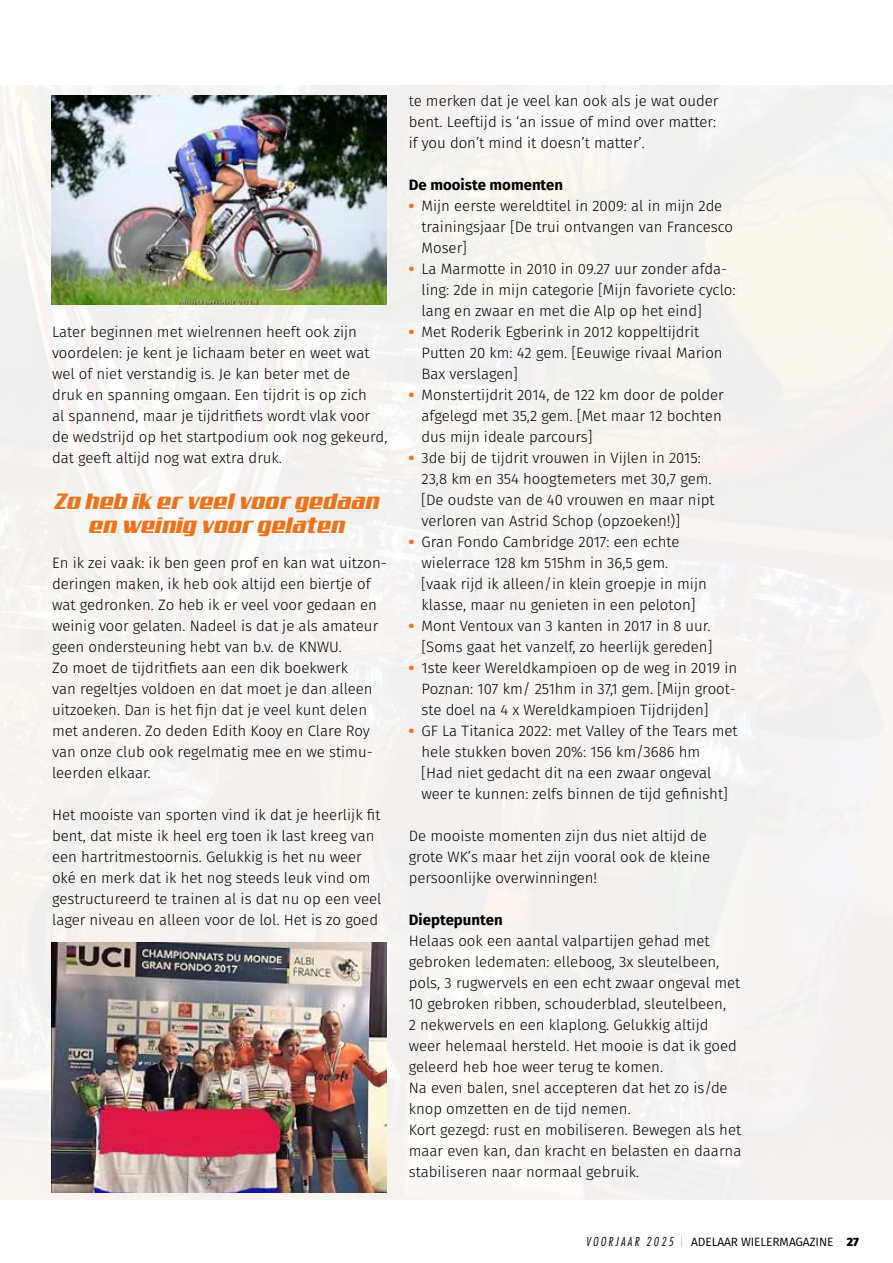
<style>
.page{position:relative;width:893px;height:1263px;background:#fff}
.page>*{position:absolute;margin:0;border:0;box-sizing:border-box;transform-origin:0 0}
.t1{font:22.5px/24px "Aero";color:#ee7219;text-align:center}
.t2{font:300 15px/21px "Fira Sans";color:#000}
.t3{font:700 15px "Fira Sans";color:#000}
.t4{font:12px "Fira Sans";letter-spacing:-.01em;color:#000}
.s1{font-weight:800;color:#ee7219}
.s2{font-family:"Futura Std";font-weight:300;font-style:italic;font-stretch:condensed}
.s3{font-family:"Fira Sans Hair"}
.s4{font-weight:800}
</style>
<div class="page">
<img style="left:0;top:85px;width:893px;height:1114px">
<img style="left:51px;top:96px;width:336px;height:208px">
<img style="left:51px;top:942px;width:336px;height:251px">
<p class="t2" style="left:52px;top:321px;width:337px">Later beginnen met wielrennen heeft ook zijn voordelen: je kent je lichaam beter en weet wat wel of niet verstandig is. Je kan beter met de<br>druk en spanning omgaan. Een tijdrit is op zich<br>al spannend, maar je tijdritfiets wordt vlak voor de wedstrijd op het startpodium ook nog gekeurd, dat geeft altijd nog wat extra druk.</p>
<h1 class="t1" style="left:55px;top:488px;width:326px">Zo heb ik er veel voor gedaan en weinig voor gelaten</h1>
<p class="t2" style="left:52px;top:552px;width:336px">En ik zei vaak: ik ben geen prof en kan wat uitzon&shy;deringen maken, ik heb ook altijd een biertje of wat gedronken. Zo heb ik er veel voor gedaan en weinig voor gelaten. Nadeel is dat je als amateur geen ondersteuning hebt van b.v. de KNWU.<br>Zo moet de tijdritfiets aan een dik boekwerk<br>van regeltjes voldoen en dat moet je dan alleen uitzoeken. Dan is het fijn dat je veel kunt delen met anderen. Zo deden Edith Kooy en Clare Roy van onze club ook regelmatig mee en we stimu&shy;leerden elkaar.</p>
<p class="t2" style="left:52px;top:804px;width:331px">Het mooiste van sporten vind ik dat je heerlijk fit bent, dat miste ik heel erg toen ik last kreeg van een hartritmestoornis. Gelukkig is het nu weer oké en merk dat ik het nog steeds leuk vind om gestructureerd te trainen al is dat nu op een veel lager niveau en alleen voor de lol. Het is zo goed</p>
<p class="t2" style="left:409px;top:90px;width:311px">te merken dat je veel kan ook als je wat ouder bent. Leeftijd is ‘an issue of mind over matter: if you don’t mind it doesn’t matter’.</p>
<p class="t3" style="left:409px;top:174px;width:156px">De mooiste momenten</p>
<p class="t2" style="left:421px;top:195px;width:313px;text-indent:-13px"><span class="s1">•</span> Mijn eerste wereldtitel in 2009: al in mijn 2de trainingsjaar [De trui ontvangen van Francesco<br>Moser]</p>
<p class="t2" style="left:421px;top:258px;width:315px;text-indent:-13px"><span class="s1">•</span> La Marmotte in 2010 in 09.27 uur zonder afda&shy;ling: 2de in mijn categorie [Mijn favoriete cyclo: lang en zwaar en met die Alp op het eind]</p>
<p class="t2" style="left:421px;top:321px;width:303px;text-indent:-13px"><span class="s1">•</span> Met Roderik Egberink in 2012 koppeltijdrit<br>Putten 20 km: 42 gem. [Eeuwige rivaal Marion<br>Bax verslagen]</p>
<p class="t2" style="left:421px;top:384px;width:304px;text-indent:-13px"><span class="s1">•</span> Monstertijdrit 2014, de 122 km door de polder afgelegd met 35,2 gem. [Met maar 12 bochten dus mijn ideale parcours]</p>
<p class="t2" style="left:421px;top:447px;width:295px;text-indent:-13px"><span class="s1">•</span> 3de bij de tijdrit vrouwen in Vijlen in 2015:<br>23,8 km en 354 hoogtemeters met 30,7 gem. [De oudste van de 40 vrouwen en maar nipt verloren van Astrid Schop (opzoeken!)]</p>
<p class="t2" style="left:421px;top:531px;width:287px;text-indent:-13px"><span class="s1">•</span> Gran Fondo Cambridge 2017: een echte wielerrace 128 km 515hm in 36,5 gem. [vaak rijd ik alleen/in klein groepje in mijn klasse, maar nu genieten in een peloton]</p>
<p class="t2" style="left:409px;top:615px;width:305px;text-align:right"><span class="s1">•</span> Mont Ventoux van 3 kanten in 2017 in 8 uur. [Soms gaat het vanzelf, zo heerlijk gereden]</p>
<p class="t2" style="left:421px;top:657px;width:317px;text-align:justify;text-indent:-13px"><span class="s1">•</span> 1ste keer Wereldkampioen op de weg in 2019 in Poznan: 107 km/ 251hm in 37,1 gem. [Mijn groot&shy;ste doel na 4 x Wereldkampioen Tijdrijden]</p>
<p class="t2" style="left:421px;top:720px;width:318px;text-indent:-13px"><span class="s1">•</span> GF La Titanica 2022: met Valley of the Tears met hele stukken boven 20%: 156 km/3686 hm<br>[Had niet gedacht dit na een zwaar ongeval weer te kunnen: zelfs binnen de tijd gefinisht]</p>
<p class="t2" style="left:409px;top:825px;width:303px">De mooiste momenten zijn dus niet altijd de grote WK’s maar het zijn vooral ook de kleine persoonlijke overwinningen!</p>
<p class="t3" style="left:409px;top:909px;width:96px">Dieptepunten</p>
<p class="t2" style="left:409px;top:930px;width:334px">Helaas ook een aantal valpartijen gehad met gebroken ledematen: elleboog, 3x sleutelbeen, pols, 3 rugwervels en een echt zwaar ongeval met 10 gebroken ribben, schouderblad, sleutelbeen,<br>2 nekwervels en een klaplong. Gelukkig altijd weer helemaal hersteld. Het mooie is dat ik goed geleerd heb hoe weer terug te komen.<br>Na even balen, snel accepteren dat het zo is/de knop omzetten en de tijd nemen.<br>Kort gezegd: rust en mobiliseren. Bewegen als het maar even kan, dan kracht en belasten en daarna stabiliseren naar normaal gebruik.</p>
<p class="t4" style="left:586px;top:1234px;width:275px"><span class="s2">VO O RJA A R 2 02 5</span> <span class="s3">|</span> ADELAAR WIELERMAGAZINE <span class="s4">27</span></p>
</div>
